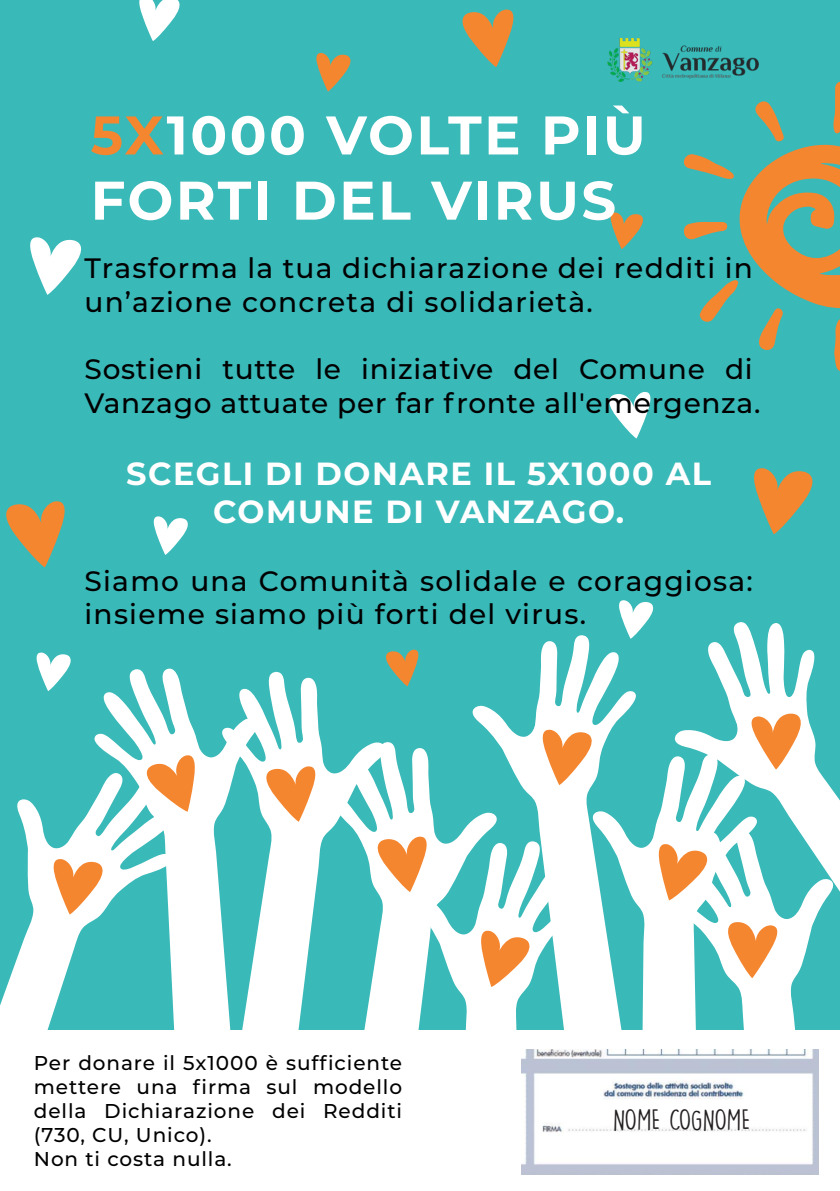
<style>
.page{position:relative;width:840px;height:1191px;background:#fff}
.page>*{position:absolute;margin:0;border:0;box-sizing:border-box;transform-origin:0 0}
.t1{font:700 54.4px/65.2px "Montserrat";letter-spacing:.045em;color:#fff}
.t2{font:700 32px/38.4px "Montserrat";letter-spacing:.045em;color:#fff;text-align:center}
.t3{font:500 28px/33.6px "Montserrat";letter-spacing:.045em;color:#000001}
.t4{font:500 28px/33.6px "Montserrat";letter-spacing:.025em;color:#000001}
.t5{font:28px "DK Lemon Yellow Sun";color:#231f20}
.t6{font:500 20px/24px "Montserrat";letter-spacing:.045em;color:#000001}
.s1{color:#f58630}
</style>
<div class="page">
<div style="left:0;top:0;width:839px;height:1191px;background:#39b9b8"></div>
<svg style="left:6px;top:501px;width:59px;height:66px"></svg>
<svg style="left:754px;top:468px;width:59px;height:66px"></svg>
<svg style="left:386px;top:649px;width:33px;height:37px"></svg>
<svg style="left:30px;top:237px;width:52px;height:58px"></svg>
<svg style="left:609px;top:392px;width:42px;height:46px"></svg>
<svg style="left:153px;top:516px;width:35px;height:39px"></svg>
<svg style="left:619px;top:600px;width:35px;height:34px"></svg>
<svg style="left:36px;top:652px;width:35px;height:39px"></svg>
<svg style="left:683px;top:82px;width:156px;height:289px"></svg>
<img style="left:607px;top:38px;width:151px;height:44px">
<svg style="left:462px;top:9px;width:52px;height:58px"></svg>
<svg style="left:259px;top:671px;width:74px;height:359px;fill:#fff"></svg>
<svg style="left:261px;top:766px;width:58px;height:56px;background:#f8c399"></svg>
<svg style="left:756px;top:898px;width:71px;height:132px;fill:#fff"></svg>
<svg style="left:756px;top:921px;width:25px;height:57px"></svg>
<svg style="left:333px;top:742px;width:138px;height:288px"></svg>
<svg style="left:471px;top:634px;width:165px;height:396px"></svg>
<svg style="left:538px;top:729px;width:58px;height:56px;background:#f9c094"></svg>
<svg style="left:372px;top:836px;width:207px;height:194px"></svg>
<svg style="left:591px;top:753px;width:165px;height:277px"></svg>
<svg style="left:655px;top:844px;width:56px;height:56px"></svg>
<svg style="left:0;top:799px;width:94px;height:231px"></svg>
<svg style="left:50px;top:859px;width:44px;height:55px;background:#f9b784"></svg>
<svg style="left:673px;top:622px;width:166px;height:276px"></svg>
<svg style="left:747px;top:713px;width:58px;height:56px;background:#fac399"></svg>
<svg style="left:94px;top:668px;width:165px;height:362px"></svg>
<svg style="left:142px;top:755px;width:56px;height:57px;background:#f7c197"></svg>
<svg style="left:139px;top:0;width:41px;height:41px"></svg>
<svg style="left:316px;top:53px;width:35px;height:39px"></svg>
<div style="left:0;top:1030px;width:839px;height:161px;background:#fff"></div>
<svg style="left:610px;top:212px;width:33px;height:37px"></svg>
<img style="left:521px;top:1050px;width:296px;height:124px">
<h1 class="t1" style="left:91px;top:100px;width:556px"><span class="s1">5X</span>1000 VOLTE PIÙ<br>FORTI DEL VIRUS</h1>
<p class="t3" style="left:84px;top:250px;width:669px">Trasforma la tua dichiarazione dei redditi in un’azione concreta di solidarietà.</p>
<p class="t4" style="left:84px;top:351px;width:677px">Sostieni tutte le iniziative del Comune di<br>Vanzago attuate per far fronte all'emergenza.</p>
<p class="t2" style="left:126px;top:453px;width:586px">SCEGLI DI DONARE IL 5X1000 AL<br>COMUNE DI VANZAGO.</p>
<p class="t3" style="left:84px;top:562px;width:669px">Siamo una Comunità solidale e coraggiosa: insieme siamo più forti del virus.</p>
<p class="t6" style="left:34px;top:1049px;width:369px">Per donare il 5x1000 è sufficiente mettere una firma sul modello della Dichiarazione dei Redditi (730, CU, Unico).<br>Non ti costa nulla.</p>
<p class="t5" style="left:612px;top:1102px;width:139px">NOME COGNOME</p>
</div>
